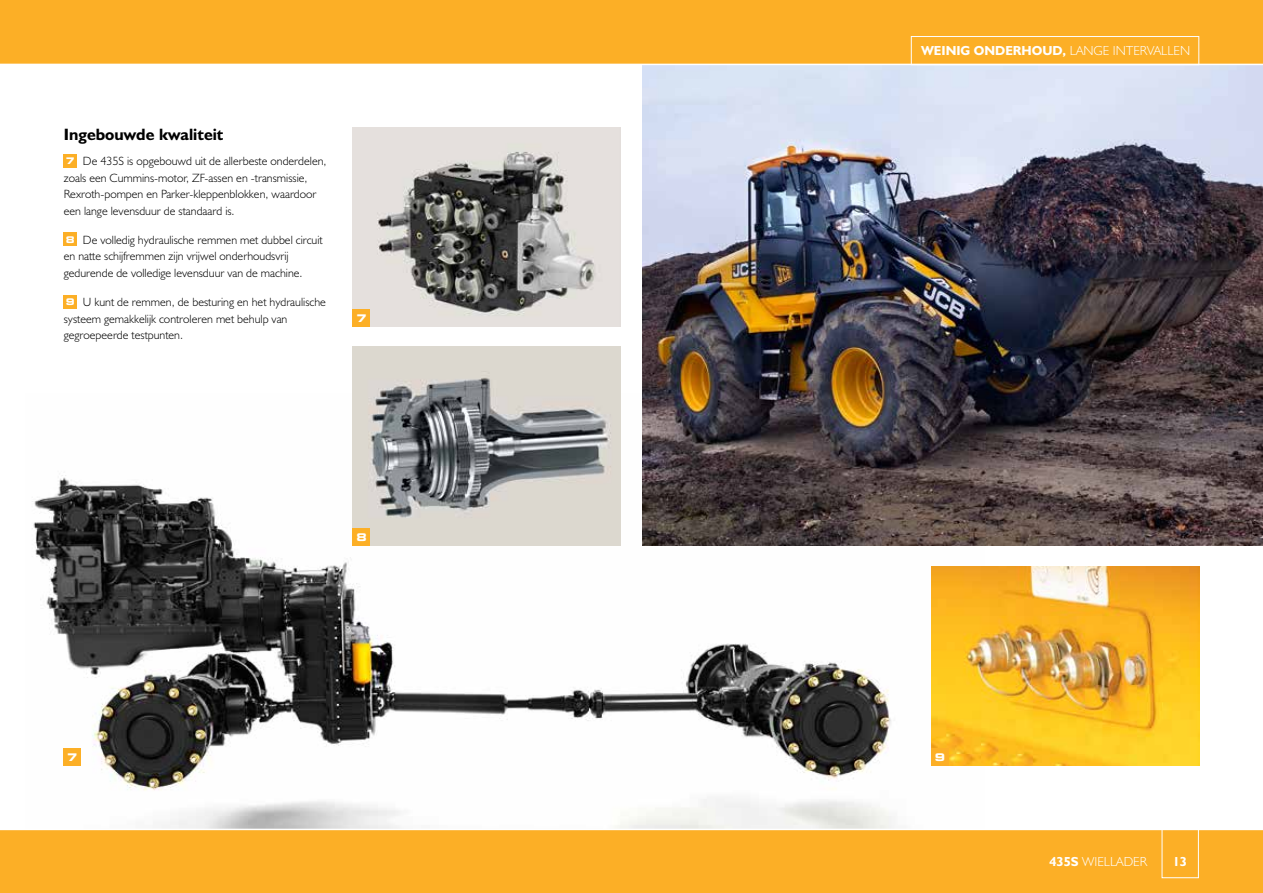
<style>
.page{position:relative;width:1263px;height:893px;background:#fff}
.page>*{position:absolute;margin:0;border:0;box-sizing:border-box;transform-origin:0 0}
.t1{font:16.5px "JCB Bold";color:#000}
.t2{font:13.2px "JCB Bold";color:#fff}
.t3{font:13.2px "JCB Light";color:#fff}
.t4{font:12px/16.5px "JCB Light";color:#000}
.t5{font:700 expanded 10.5px "Square 721 BT";color:#fff}
.s1{font-family:"Square 721 BT";font-weight:700;font-stretch:expanded;font-size:9.15px;color:#fff}
.s2{font-family:"JCB Light"}
.s3{font-family:"JCB Bold"}
</style>
<div class="page">
<img style="left:32px;top:393px;width:952px;height:436px">
<img style="left:353px;top:347px;width:268px;height:199px">
<img style="left:642px;top:65px;width:621px;height:481px">
<div style="left:0;top:0;width:1263px;height:64px;background:#fcaf26"></div>
<div style="left:0;top:829px;width:1263px;height:64px;background:#fcaf26"></div>
<hr style="left:0;top:829px;width:1263px;height:1px;background:#fff">
<div style="left:1162px;top:823px;width:37px;height:55px;border:1px solid #fff"></div>
<div style="left:353px;top:529px;width:17px;height:17px;background:#fcaf26"></div>
<div style="left:64px;top:748px;width:17px;height:17px;background:#fcaf26"></div>
<img style="left:931px;top:567px;width:268px;height:198px">
<img style="left:353px;top:128px;width:268px;height:198px">
<div style="left:931px;top:748px;width:17px;height:17px;background:#fcaf26"></div>
<div style="left:353px;top:309px;width:17px;height:17px;background:#fcaf26"></div>
<div style="left:911px;top:36px;width:288px;height:29px;border:1px solid #fff"></div>
<div style="left:64px;top:154px;width:13px;height:13px;background:#fcaf26"></div>
<div style="left:64px;top:233px;width:13px;height:13px;background:#fcaf26"></div>
<div style="left:64px;top:295px;width:13px;height:13px;background:#fcaf26"></div>
<h1 class="t1" style="left:64px;top:124px;width:161px">Ingebouwde kwaliteit</h1>
<p class="t4" style="left:64px;top:153px;width:264px"><span class="s1">7</span> De 435S is opgebouwd uit de allerbeste onderdelen, zoals een Cummins-motor, ZF-assen en -transmissie, Rexroth-pompen en Parker-kleppenblokken, waardoor een lange levensduur de standaard is.</p>
<p class="t4" style="left:64px;top:231px;width:260px"><span class="s1">8</span> De volledig hydraulische remmen met dubbel circuit en natte schijfremmen zijn vrijwel onderhoudsvrij gedurende de volledige levensduur van de machine.</p>
<p class="t4" style="left:64px;top:294px;width:264px"><span class="s1">9</span> U kunt de remmen, de besturing en het hydraulische systeem gemakkelijk controleren met behulp van gegroepeerde testpunten.</p>
<p class="t5" style="left:356px;top:312px;width:12px">7</p>
<p class="t5" style="left:356px;top:531px;width:12px">8</p>
<p class="t2" style="left:921px;top:43px;width:271px">WEINIG ONDERHOUD, <span class="s2">LANGE INTERVALLEN</span></p>
<p class="t5" style="left:67px;top:751px;width:12px">7</p>
<p class="t5" style="left:935px;top:751px;width:12px">9</p>
<p class="t3" style="left:1049px;top:853px;width:99px"><span class="s3">435S</span> WIELLADER</p>
<p class="t2" style="left:1173px;top:853px;width:16px">13</p>
</div>
